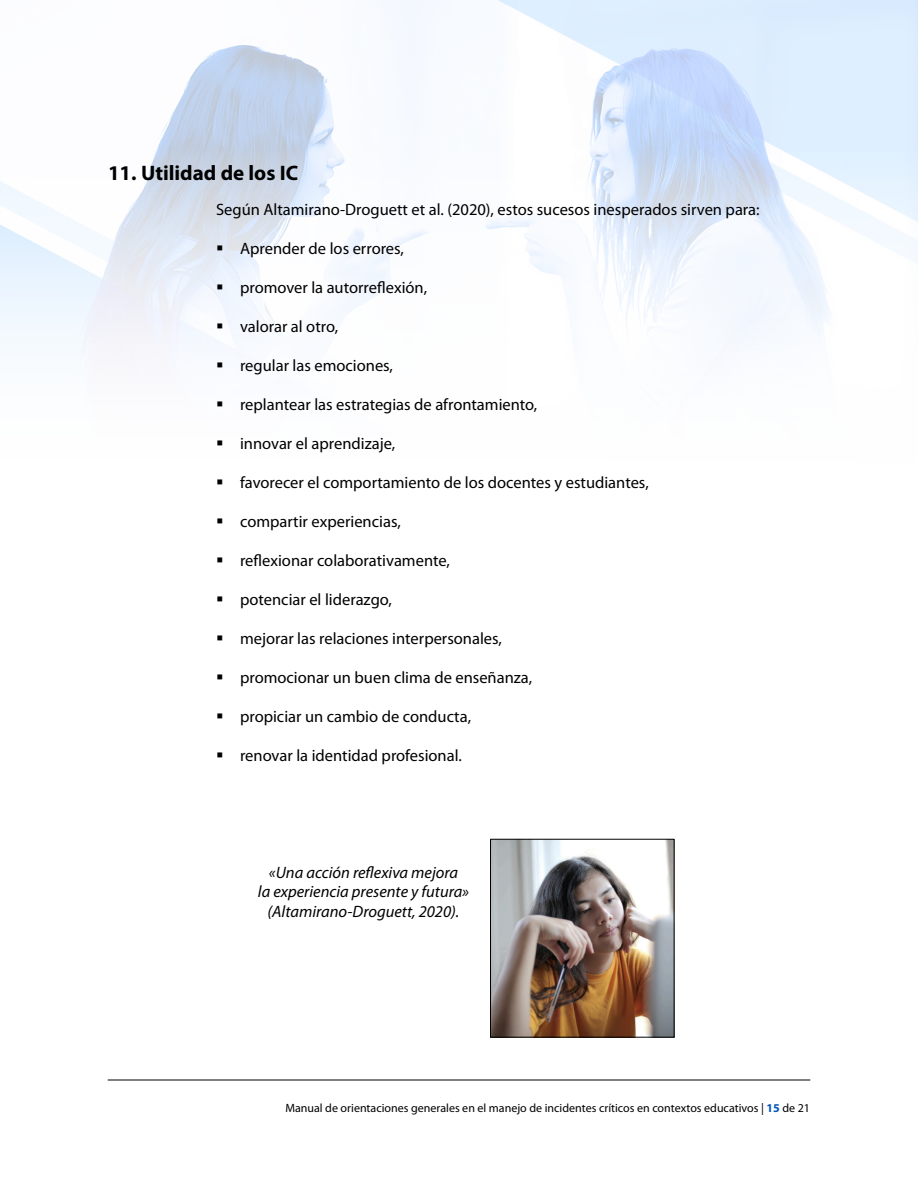
<style>
.page{position:relative;width:918px;height:1188px;background:#fff}
.page>*{position:absolute;margin:0;border:0;box-sizing:border-box;transform-origin:0 0}
.t1{font:700 21px "Myriad Pro";color:#000}
.t2{font:16.5px "Myriad Pro";color:#000}
.t3{font:italic 16.5px/19.5px "Myriad Pro";color:#000;text-align:center}
.t4{font:12px "Myriad Pro";color:#000}
.s1{font-weight:700;color:#0055b8}
</style>
<div class="page">
<hr style="left:108px;top:1080px;width:702px;height:1px;background:#000">
<img style="left:0;top:0;width:918px;height:345px">
<img style="left:492px;top:841px;width:180px;height:195px">
<div style="left:490px;top:839px;width:184px;height:199px;border:1px solid #000"></div>
<svg style="left:217px;top:245px;width:23px;height:9px"></svg>
<svg style="left:217px;top:284px;width:23px;height:9px"></svg>
<svg style="left:217px;top:323px;width:23px;height:9px"></svg>
<p class="t1" style="left:108px;top:164px;width:192px">11. Utilidad de los IC</p>
<p class="t2" style="left:216px;top:202px;width:545px">Según Altamirano-Droguett et al. (2020), estos sucesos inesperados sirven para:</p>
<p class="t2" style="left:240px;top:241px;width:165px">Aprender de los errores,</p>
<p class="t2" style="left:240px;top:280px;width:189px">promover la autorreflexión,</p>
<p class="t2" style="left:240px;top:319px;width:100px">valorar al otro,</p>
<p class="t2" style="left:240px;top:358px;width:155px">regular las emociones,</p>
<p class="t2" style="left:240px;top:397px;width:299px">replantear las estrategias de afrontamiento,</p>
<p class="t2" style="left:240px;top:436px;width:157px">innovar el aprendizaje,</p>
<p class="t2" style="left:240px;top:475px;width:410px">favorecer el comportamiento de los docentes y estudiantes,</p>
<p class="t2" style="left:240px;top:514px;width:162px">compartir experiencias,</p>
<p class="t2" style="left:240px;top:553px;width:211px">reflexionar colaborativamente,</p>
<p class="t2" style="left:240px;top:592px;width:153px">potenciar el liderazgo,</p>
<p class="t2" style="left:240px;top:631px;width:263px">mejorar las relaciones interpersonales,</p>
<p class="t2" style="left:240px;top:670px;width:294px">promocionar un buen clima de enseñanza,</p>
<p class="t2" style="left:240px;top:709px;width:233px">propiciar un cambio de conducta,</p>
<p class="t2" style="left:240px;top:748px;width:223px">renovar la identidad profesional.</p>
<p class="t3" style="left:258px;top:864px;width:213px">«Una acción reflexiva mejora<br>la experiencia presente y futura» (Altamirano-Droguett, 2020).</p>
<p class="t4" style="left:285px;top:1102px;width:526px">Manual de orientaciones generales en el manejo de incidentes críticos en contextos educativos | <span class="s1">15</span> de 21</p>
</div>
